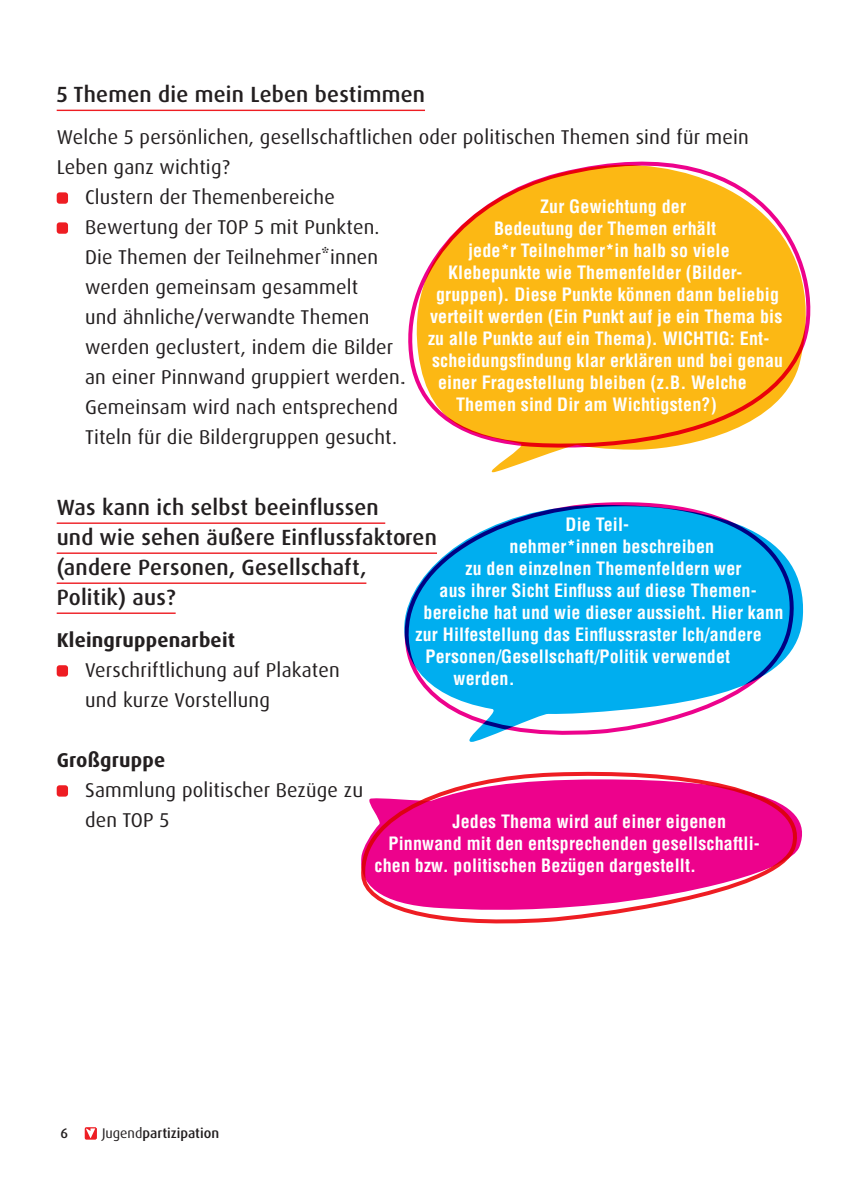
<style>
.page{position:relative;width:842px;height:1191px;background:#fff}
.page>*{position:absolute;margin:0;border:0;box-sizing:border-box;transform-origin:0 0}
.unterstreichung{font:500 22px/30px "Dax Pro";letter-spacing:.01em;color:#231f20}
.Copy{font:20px/30px "Dax Pro";letter-spacing:.01em;color:#231f20}
.Copy-2{font:700 20px "Dax Pro";letter-spacing:.01em;color:#231f20}
.t1{font:700 condensed 18px "Helvetica LT Std";letter-spacing:.01em;color:#fff}
.t2{font:500 14px "Dax Pro";color:#231f20}
.s1{font-weight:400}
</style>
<div class="page">
<svg style="left:87px;top:1129px;width:7px;height:8px"></svg>
<div style="left:85px;top:1127px;width:11px;height:12px;border:1px solid #ee1d23"></div>
<hr style="left:57px;top:110px;width:368px;height:1px;background:#ee1d23">
<hr style="left:57px;top:522px;width:328px;height:2px;background:#ee1d23">
<hr style="left:57px;top:552px;width:380px;height:2px;background:#ee1d23">
<hr style="left:57px;top:582px;width:309px;height:2px;background:#ee1d23">
<hr style="left:57px;top:612px;width:119px;height:2px;background:#ee1d23">
<div style="left:57px;top:192px;width:11px;height:12px;background:#ee1d23;border-radius:3px"></div>
<div style="left:57px;top:222px;width:11px;height:12px;background:#ee1d23;border-radius:3px"></div>
<div style="left:57px;top:665px;width:11px;height:11px;background:#ee1d23;border-radius:3px"></div>
<div style="left:57px;top:785px;width:11px;height:11px;background:#ee1d23;border-radius:3px"></div>
<svg style="left:408px;top:161px;width:403px;height:219px"></svg>
<svg style="left:415px;top:165px;width:393px;height:308px;fill:#fcb814"></svg>
<svg style="left:402px;top:505px;width:402px;height:237px;fill:#00aeef"></svg>
<svg style="left:401px;top:771px;width:294px;height:153px"></svg>
<svg style="left:361px;top:779px;width:441px;height:132px;fill:#ed028c"></svg>
<p class="unterstreichung" style="left:57px;top:80px;width:370px">5 Themen die mein Leben bestimmen</p>
<p class="Copy" style="left:57px;top:122px;width:694px">Welche 5 persönlichen, gesellschaftlichen oder politischen Themen sind für mein<br>Leben ganz wichtig?</p>
<p class="Copy" style="left:85px;top:182px;width:251px">Clustern der Themenbereiche</p>
<p class="Copy" style="left:85px;top:212px;width:296px">Bewertung der TOP 5 mit Punkten.</p>
<p class="Copy" style="left:85px;top:242px;width:295px">Die Themen der Teilnehmer*innen</p>
<p class="Copy" style="left:85px;top:272px;width:275px">werden gemeinsam gesammelt</p>
<p class="Copy" style="left:85px;top:302px;width:286px">und ähnliche/verwandte Themen</p>
<p class="Copy" style="left:85px;top:332px;width:310px">werden geclustert, indem die Bilder</p>
<p class="Copy" style="left:85px;top:362px;width:322px">an einer Pinnwand gruppiert werden.</p>
<p class="Copy" style="left:85px;top:392px;width:315px">Gemeinsam wird nach entsprechend</p>
<p class="Copy" style="left:85px;top:422px;width:314px">Titeln für die Bildergruppen gesucht.</p>
<p class="t1" style="left:540px;top:195px;width:148px">Zur Gewichtung der</p>
<p class="t1" style="left:494px;top:217px;width:224px">Bedeutung der Themen erhält</p>
<p class="t1" style="left:468px;top:239px;width:263px">jede*r Teilnehmer*in halb so viele</p>
<p class="t1" style="left:448px;top:261px;width:296px">Klebepunkte wie Themenfelder (Bilder-</p>
<p class="t1" style="left:436px;top:283px;width:345px">gruppen). Diese Punkte können dann beliebig</p>
<p class="t1" style="left:430px;top:305px;width:354px">verteilt werden (Ein Punkt auf je ein Thema bis</p>
<p class="t1" style="left:428px;top:327px;width:343px">zu alle Punkte auf ein Thema). WICHTIG: Ent-</p>
<p class="t1" style="left:432px;top:349px;width:353px">scheidungsfindung klar erklären und bei genau</p>
<p class="t1" style="left:438px;top:371px;width:310px">einer Fragestellung bleiben (z.B. Welche</p>
<p class="t1" style="left:456px;top:393px;width:262px">Themen sind Dir am Wichtigsten?)</p>
<p class="unterstreichung" style="left:57px;top:492px;width:382px">Was kann ich selbst beeinflussen<br>und wie sehen äußere Einflussfaktoren (andere Personen, Gesellschaft,<br>Politik) aus?</p>
<p class="Copy-2" style="left:57px;top:626px;width:180px">Kleingruppenarbeit</p>
<p class="Copy" style="left:85px;top:654px;width:256px">Verschriftlichung auf Plakaten und kurze Vorstellung</p>
<p class="Copy-2" style="left:57px;top:746px;width:110px">Großgruppe</p>
<p class="Copy" style="left:85px;top:774px;width:279px">Sammlung politischer Bezüge zu den TOP 5</p>
<p class="t1" style="left:566px;top:513px;width:65px">Die Teil-</p>
<p class="t1" style="left:510px;top:535px;width:206px">nehmer*innen beschreiben</p>
<p class="t1" style="left:466px;top:557px;width:277px">zu den einzelnen Themenfeldern wer</p>
<p class="t1" style="left:440px;top:579px;width:319px">aus ihrer Sicht Einfluss auf diese Themen-</p>
<p class="t1" style="left:424px;top:601px;width:361px">bereiche hat und wie dieser aussieht. Hier kann</p>
<p class="t1" style="left:416px;top:623px;width:348px">zur Hilfestellung das Einflussraster Ich/andere</p>
<p class="t1" style="left:426px;top:645px;width:306px">Personen/Gesellschaft/Politik verwendet</p>
<p class="t1" style="left:454px;top:667px;width:63px">werden.</p>
<p class="t1" style="left:452px;top:810px;width:275px">Jedes Thema wird auf einer eigenen</p>
<p class="t1" style="left:388px;top:832px;width:373px">Pinnwand mit den entsprechenden gesellschaftli-</p>
<p class="t1" style="left:374px;top:854px;width:323px">chen bzw. politischen Bezügen dargestellt.</p>
<p class="t2" style="left:60px;top:1124px;width:9px">6</p>
<p class="t2" style="left:102px;top:1124px;width:119px"><span class="s1">Jugend</span>partizipation</p>
</div>
